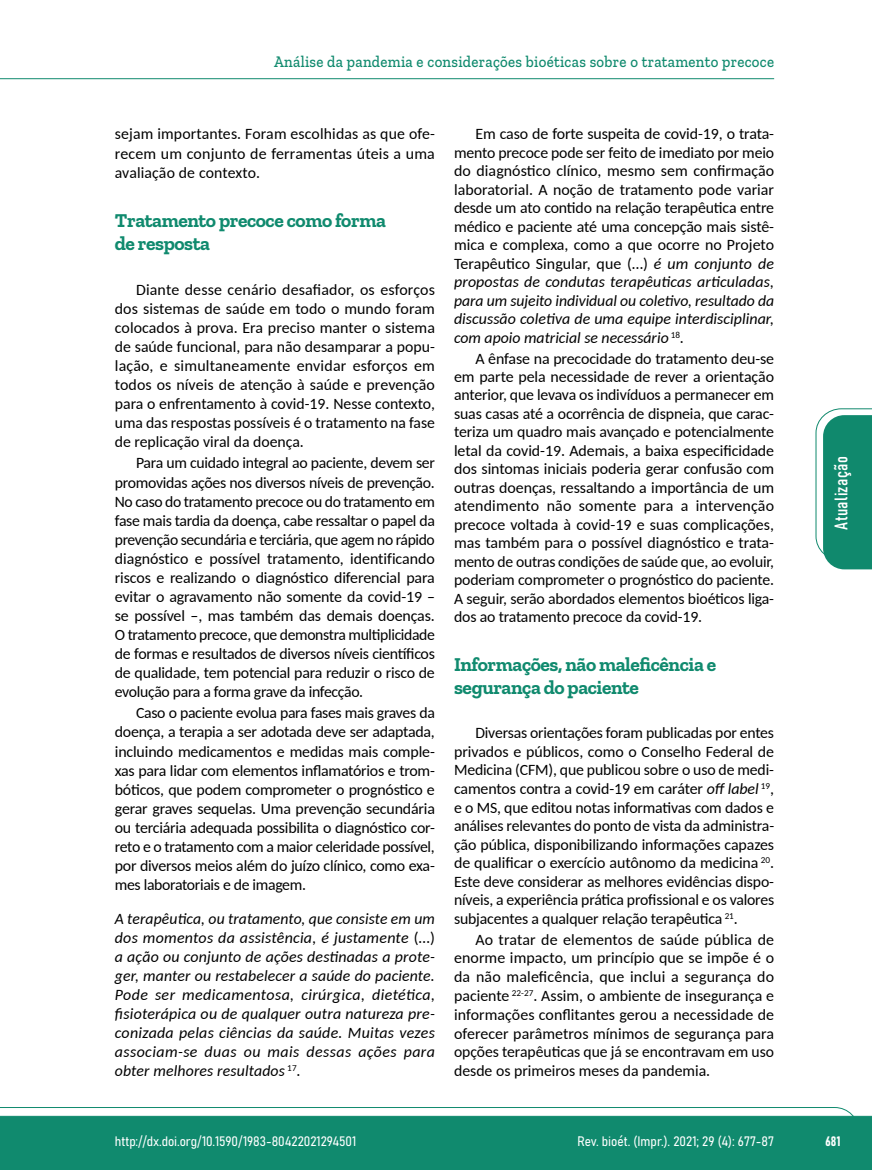
<style>
.page{position:relative;width:872px;height:1170px;background:#fff}
.page>*{position:absolute;margin:0;border:0;box-sizing:border-box;transform-origin:0 0}
.t1{font:700 19.5px/23.5px "Zilla Slab";letter-spacing:-.02em;color:#108a6e}
.t2{font:18px "Bahnschrift";letter-spacing:.02em;color:#fff}
.t3{font:500 16.5px "Zilla Slab";letter-spacing:.02em;color:#108a6e;scale:.9 1}
.t4{font:15.75px/19px "Carlito";letter-spacing:-.01em;color:#000;text-align:justify}
.t5{font:italic 15.75px/19px "Carlito";letter-spacing:.015em;color:#000;text-align:justify}
.t6{font:13.5px "Bahnschrift";color:#fff}
.s1{font-style:normal}
.s2{font-style:italic}
</style>
<div class="page">
<svg style="left:0;top:1107px;width:859px;height:62px;background:#2e9880"></svg>
<hr style="left:0;top:78px;width:774px;height:1px;background:#108a6e">
<svg style="left:815px;top:408px;width:57px;height:161px"></svg>
<p class="t3" style="left:274px;top:53px;width:557px">Análise da pandemia e considerações bioéticas sobre o tratamento precoce</p>
<p class="t4" style="left:115px;top:124px;width:321px">sejam importantes. Foram escolhidas as que ofe&shy;recem um conjunto de ferramentas úteis a uma avaliação de contexto.</p>
<p class="t1" style="left:115px;top:208px;width:272px">Tratamento precoce como forma de resposta</p>
<p class="t4" style="left:115px;top:279px;width:322px;text-indent:21px">Diante desse cenário desafiador, os esforços dos sistemas de saúde em todo o mundo foram colocados à prova. Era preciso manter o sistema de saúde funcional, para não desamparar a popu&shy;lação, e simultaneamente envidar esforços em todos os níveis de atenção à saúde e prevenção para o enfrentamento à covid-19. Nesse contexto, uma das respostas possíveis é o tratamento na fase de replicação viral da doença.</p>
<p class="t4" style="left:115px;top:453px;width:322px;text-indent:21px">Para um cuidado integral ao paciente, devem ser promovidas ações nos diversos níveis de prevenção.<br>No caso do tratamento precoce ou do tratamento em fase mais tardia da doença, cabe ressaltar o papel da prevenção secundária e terciária, que agem no rápido diagnóstico e possível tratamento, identificando riscos e realizando o diagnóstico diferencial para evitar o agravamento não somente da covid-19 – se possível –, mas também das demais doenças.<br>O tratamento precoce, que demonstra multiplicidade de formas e resultados de diversos níveis científicos de qualidade, tem potencial para reduzir o risco de evolução para a forma grave da infecção.</p>
<p class="t4" style="left:115px;top:702px;width:322px;text-indent:21px">Caso o paciente evolua para fases mais graves da doença, a terapia a ser adotada deve ser adaptada, incluindo medicamentos e medidas mais comple&shy;xas para lidar com elementos inflamatórios e trom&shy;bóticos, que podem comprometer o prognóstico e gerar graves sequelas. Uma prevenção secundária ou terciária adequada possibilita o diagnóstico cor&shy;reto e o tratamento com a maior celeridade possível, por diversos meios além do juízo clínico, como exa&shy;mes laboratoriais e de imagem.</p>
<p class="t5" style="left:115px;top:908px;width:322px">A terapêutica, ou tratamento, que consiste em um dos momentos da assistência, é justamente <span class="s1">(…) </span>a ação ou conjunto de ações destinadas a prote&shy;ger, manter ou restabelecer a saúde do paciente.<br>Pode ser medicamentosa, cirúrgica, dietética, fisioterápica ou de qualquer outra natureza pre&shy;conizada pelas ciências da saúde. Muitas vezes associam-se duas ou mais dessas ações para obter melhores resultados <sup>17</sup>.</p>
<p class="t4" style="left:454px;top:124px;width:322px;line-height:18.5px;text-indent:21px">Em caso de forte suspeita de covid-19, o trata&shy;mento precoce pode ser feito de imediato por meio do diagnóstico clínico, mesmo sem confirmação laboratorial. A noção de tratamento pode variar desde um ato contido na relação terapêutica entre médico e paciente até uma concepção mais sistê&shy;mica e complexa, como a que ocorre no Projeto Terapêutico Singular, que (…) <span class="s2">é um conjunto de propostas de condutas terapêuticas articuladas, para um sujeito individual ou coletivo, resultado da discussão coletiva de uma equipe interdisciplinar, com apoio matricial se necessário</span> <sup>18</sup>.</p>
<p class="t4" style="left:454px;top:348px;width:322px;line-height:18.5px;text-indent:21px">A ênfase na precocidade do tratamento deu-se em parte pela necessidade de rever a orientação anterior, que levava os indivíduos a permanecer em suas casas até a ocorrência de dispneia, que carac&shy;teriza um quadro mais avançado e potencialmente letal da covid-19. Ademais, a baixa especificidade dos sintomas iniciais poderia gerar confusão com outras doenças, ressaltando a importância de um atendimento não somente para a intervenção precoce voltada à covid-19 e suas complicações, mas também para o possível diagnóstico e trata&shy;mento de outras condições de saúde que, ao evoluir, poderiam comprometer o prognóstico do paciente.<br>A seguir, serão abordados elementos bioéticos liga&shy;dos ao tratamento precoce da covid-19.</p>
<p class="t1" style="left:454px;top:652px;width:263px">Informações, não maleficência e segurança do paciente</p>
<p class="t4" style="left:454px;top:723px;width:322px;line-height:18.6px;text-indent:21px">Diversas orientações foram publicadas por entes privados e públicos, como o Conselho Federal de Medicina (CFM), que publicou sobre o uso de medi&shy;camentos contra a covid-19 em caráter <span class="s2">off label</span> <sup>19</sup>, e o MS, que editou notas informativas com dados e análises relevantes do ponto de vista da administra&shy;ção pública, disponibilizando informações capazes de qualificar o exercício autônomo da medicina <sup>20</sup>.<br>Este deve considerar as melhores evidências dispo&shy;níveis, a experiência prática profissional e os valores subjacentes a qualquer relação terapêutica <sup>21</sup>.</p>
<p class="t4" style="left:454px;top:929px;width:321px;text-indent:21px">Ao tratar de elementos de saúde pública de enorme impacto, um princípio que se impõe é o da não maleficência, que inclui a segurança do paciente <sup>22-27</sup>. Assim, o ambiente de insegurança e informações conflitantes gerou a necessidade de oferecer parâmetros mínimos de segurança para opções terapêuticas que já se encontravam em uso desde os primeiros meses da pandemia.</p>
<p class="t2" style="left:827px;top:529px;width:75px;rotate:-90deg">Atualização</p>
<p class="t6" style="left:115px;top:1131px;width:243px">http://dx.doi.org/10.1590/1983-80422021294501</p>
<p class="t6" style="left:577px;top:1131px;width:198px">Rev. bioét. (Impr.). 2021; 29 (4): 677-87</p>
<p class="t6" style="left:825px;top:1130px;width:17px">681</p>
</div>
